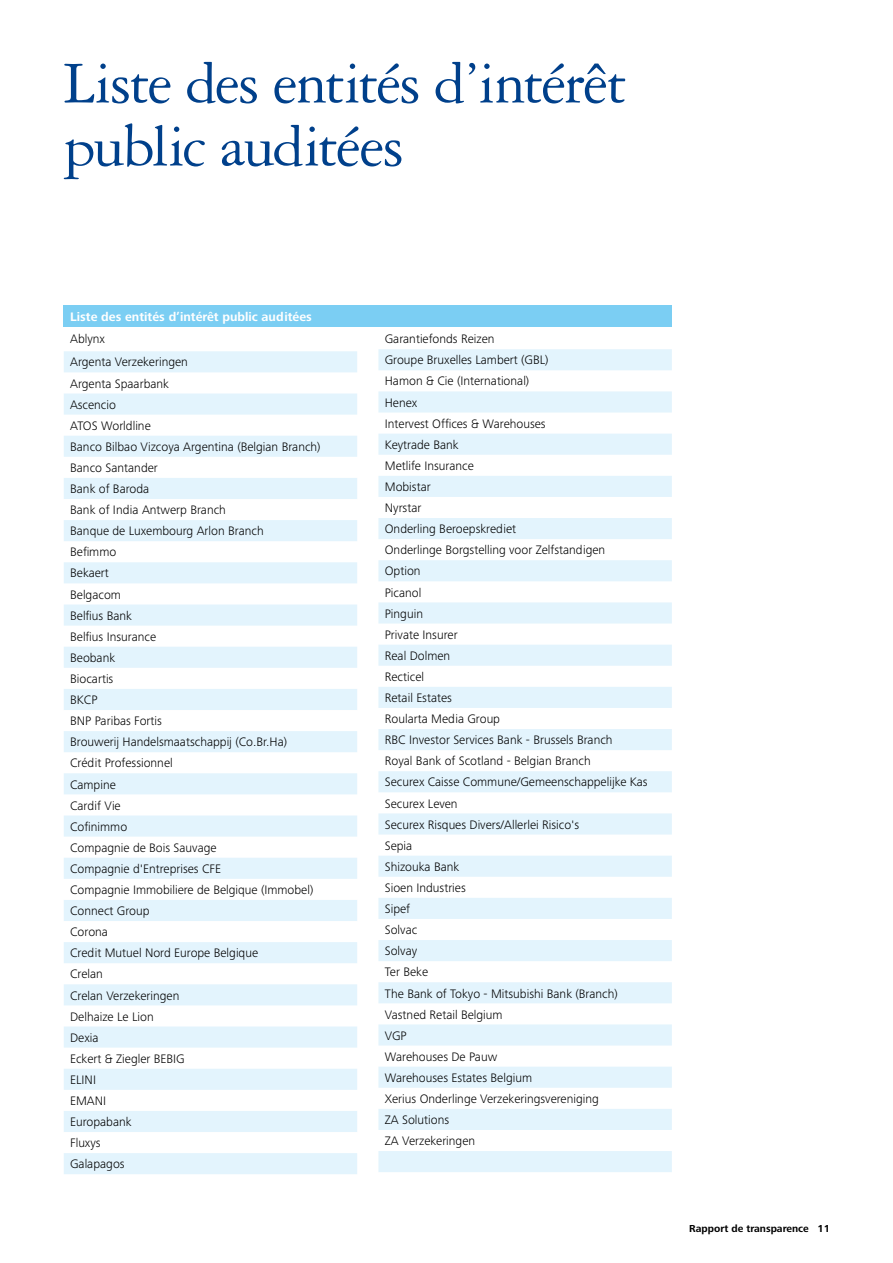
<style>
.page{position:relative;width:893px;height:1263px;background:#fff}
.page>*{position:absolute;margin:0;border:0;box-sizing:border-box;transform-origin:0 0}
.t1{font:63px/63px "Garamond 3 LT Std";letter-spacing:-.03em;color:#00408b}
.t2{font:300 12.75px/21.1px "Frutiger Next Pro";color:#000}
.t3{font:700 12.75px "Frutiger Next Pro";color:#fff}
.t4{font:700 10.5px "Frutiger Next Pro";color:#000}
</style>
<div class="page">
<div style="left:64px;top:305px;width:608px;height:22px;background:#7bcef3"></div>
<svg style="left:64px;top:351px;width:293px;height:823px;fill:#e8f6fd"></svg>
<svg style="left:378px;top:349px;width:294px;height:823px"></svg>
<h1 class="t1" style="left:64px;top:52px;width:565px">Liste des entités d’intérêt public auditées</h1>
<p class="t3" style="left:70px;top:309px;width:243px">Liste des entités d’intérêt public auditées</p>
<p class="t2" style="left:70px;top:327px;width:119px;line-height:23.1px">Ablynx<br>Argenta Verzekeringen</p>
<p class="t2" style="left:70px;top:373px;width:252px">Argenta Spaarbank<br>Ascencio<br>ATOS Worldline<br>Banco Bilbao Vizcoya Argentina (Belgian Branch)<br>Banco Santander<br>Bank of Baroda<br>Bank of India Antwerp Branch<br>Banque de Luxembourg Arlon Branch<br>Befimmo<br>Bekaert<br>Belgacom<br>Belfius Bank<br>Belfius Insurance<br>Beobank<br>Biocartis<br>BKCP<br>BNP Paribas Fortis<br>Brouwerij Handelsmaatschappij (Co.Br.Ha)<br>Crédit Professionnel<br>Campine<br>Cardif Vie<br>Cofinimmo<br>Compagnie de Bois Sauvage<br>Compagnie d'Entreprises CFE<br>Compagnie Immobiliere de Belgique (Immobel)<br>Connect Group<br>Corona<br>Credit Mutuel Nord Europe Belgique<br>Crelan<br>Crelan Verzekeringen<br>Delhaize Le Lion<br>Dexia<br>Eckert &amp; Ziegler BEBIG<br>ELINI<br>EMANI<br>Europabank<br>Fluxys<br>Galapagos</p>
<p class="t2" style="left:385px;top:328px;width:264px">Garantiefonds Reizen<br>Groupe Bruxelles Lambert (GBL)<br>Hamon &amp; Cie (International)<br>Henex<br>Intervest Offices &amp; Warehouses<br>Keytrade Bank<br>Metlife Insurance<br>Mobistar<br>Nyrstar<br>Onderling Beroepskrediet<br>Onderlinge Borgstelling voor Zelfstandigen<br>Option<br>Picanol<br>Pinguin<br>Private Insurer<br>Real Dolmen<br>Recticel<br>Retail Estates<br>Roularta Media Group<br>RBC Investor Services Bank - Brussels Branch<br>Royal Bank of Scotland - Belgian Branch<br>Securex Caisse Commune/Gemeenschappelijke Kas<br>Securex Leven<br>Securex Risques Divers/Allerlei Risico's<br>Sepia<br>Shizouka Bank<br>Sioen Industries<br>Sipef<br>Solvac<br>Solvay<br>Ter Beke<br>The Bank of Tokyo - Mitsubishi Bank (Branch)<br>Vastned Retail Belgium<br>VGP<br>Warehouses De Pauw<br>Warehouses Estates Belgium<br>Xerius Onderlinge Verzekeringsvereniging<br>ZA Solutions<br>ZA Verzekeringen</p>
<p class="t4" style="left:689px;top:1222px;width:142px">Rapport de transparence 11</p>
</div>
